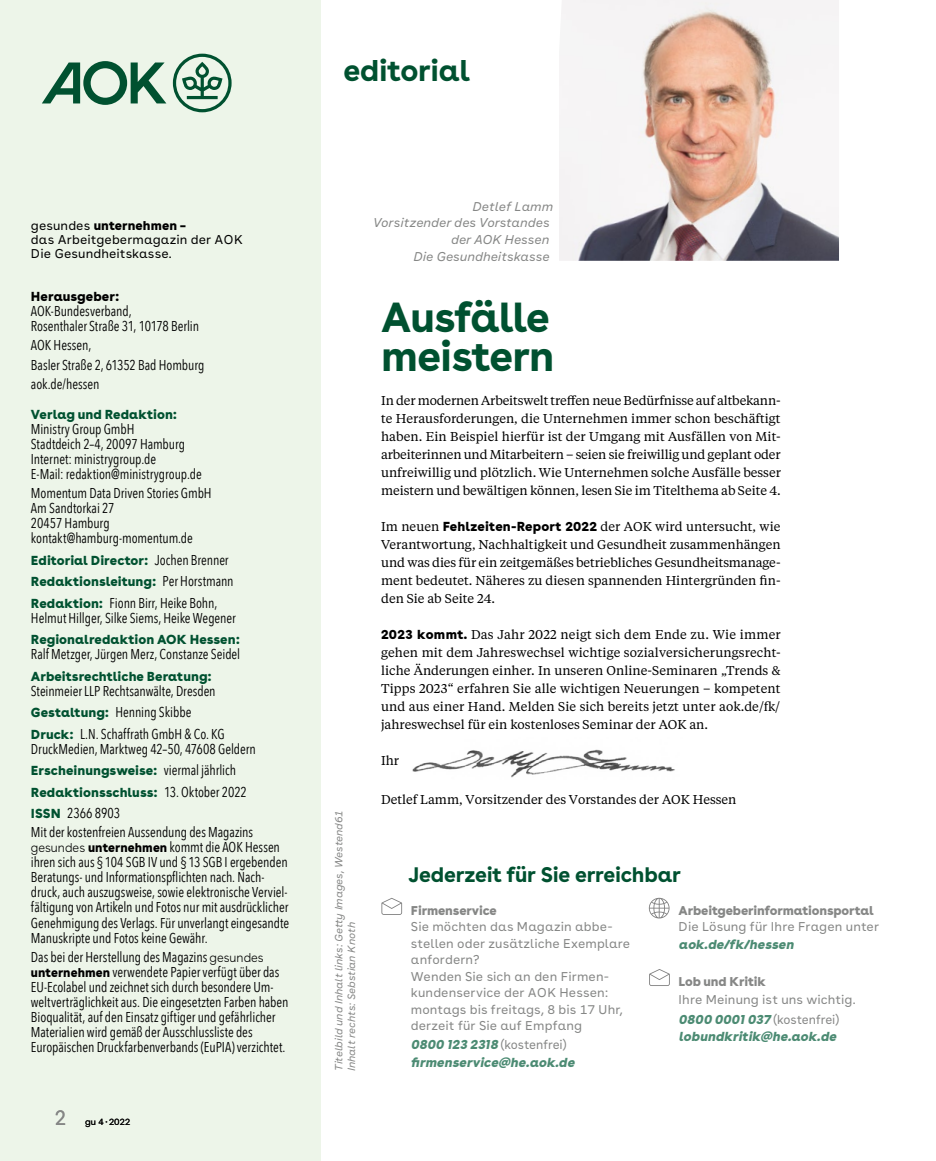
<style>
.page{position:relative;width:936px;height:1161px;background:#fff}
.page>*{position:absolute;margin:0;border:0;box-sizing:border-box;transform-origin:0 0}
.t1{font:700 42px/39px "AOK Buenos Aires";letter-spacing:-.02em;color:#005130}
.t2{font:700 30px "AOK Buenos Aires";letter-spacing:-.01em;color:#005130}
.t3{font:700 21px "AOK Buenos Aires";letter-spacing:-.01em;color:#005130}
.t4{font:21px "AOK Buenos Aires";color:#868786;scale:.9 1}
.t5{font:14.25px/15px "Avenir Next Condensed";letter-spacing:-.005em;color:#000;scale:.95 1}
.t6{font:900 13.05px/21.5px "Buenos Aires";color:#005130}
.t7{font:italic 900 13.05px "Buenos Aires";color:#4c8b73}
.t8{font:900 13.05px "Buenos Aires";letter-spacing:.005em;color:#000}
.t9{font:12.75px/18px "Tiempos Text Regular";color:#000;text-align:justify}
.t10{font:12.75px/16.5px "AOK Buenos Aires Text";letter-spacing:.005em;color:#868786}
.t11{font:italic 12.75px/16.6px "AOK Buenos Aires Text";color:#868786;text-align:right}
.t12{font:900 12.75px "Buenos Aires";letter-spacing:-.01em;color:#868786}
.t13{font:12.75px/14.2px "AOK Buenos Aires Text";letter-spacing:.005em;color:#000}
.t14{font:12.75px "AOK Buenos Aires Text";letter-spacing:.005em;color:#868786;scale:.95 1}
.t15{font:900 12.75px "Buenos Aires";letter-spacing:.005em;color:#000}
.t16{font:italic 10.5px/12.6px "AOK Buenos Aires Text";color:#868786}
.t17{font:9px "AOK Buenos Aires";letter-spacing:.02em;color:#000}
.s1{font-family:"AOK Buenos Aires Text";font-weight:400}
.s2{font-family:"Avenir Next Condensed";font-weight:400;font-size:14.25px;color:#000}
.s3{font-family:"Buenos Aires";font-weight:900;font-size:13.05px;color:#005130}
.s4{font-family:"Buenos Aires";font-weight:300;font-size:12.75px}
.s5{font-family:"Buenos Aires";font-weight:900;font-size:12.75px}
.s6{font-family:"Buenos Aires";font-weight:900;font-size:13.05px}
.s7{font-family:"Buenos Aires";font-weight:900;font-style:italic;font-size:13.05px;color:#4c8b73}
</style>
<div class="page">
<img style="left:412px;top:749px;width:263px;height:29px">
<svg style="left:381px;top:898px;width:21px;height:17px"></svg>
<svg style="left:648px;top:898px;width:21px;height:20px"></svg>
<svg style="left:649px;top:969px;width:20px;height:17px"></svg>
<img style="left:559px;top:0;width:280px;height:261px">
<div style="left:0;top:0;width:320px;height:1161px;background:#edf5e9"></div>
<svg style="left:42px;top:54px;width:189px;height:58px"></svg>
<h2 class="t2" style="left:343px;top:44px;width:128px">editorial</h2>
<p class="t15" style="left:31px;top:214px;width:157px"><span class="s1">gesundes</span> unternehmen –</p>
<p class="t13" style="left:31px;top:231px;width:213px">das -Arbeitgebermagazin der AOK<br>Die Gesundheitskasse.</p>
<p class="t8" style="left:31px;top:285px;width:90px">Herausgeber:</p>
<p class="t5" style="left:31px;top:303px;width:178px">AOK-Bundesverband,<br>Rosenthaler Straße 31, 10178 Berlin</p>
<p class="t5" style="left:31px;top:335px;width:184px;line-height:19.2px">AOK Hessen,<br>Basler Straße 2, 61352 Bad Homburg aok.de/hessen</p>
<p class="t6" style="left:31px;top:402px;width:148px">Verlag und Redaktion:</p>
<p class="t5" style="left:31px;top:421px;width:181px">Ministry Group GmbH<br>Stadtdeich 2–4, 20097 Hamburg<br>Internet: ministrygroup.de<br>E-Mail: redaktion@ministrygroup.de</p>
<p class="t5" style="left:31px;top:485px;width:192px">Momentum Data Driven Stories GmbH<br>Am Sandtorkai 27<br>20457 Hamburg kontakt@hamburg-momentum.de</p>
<p class="t6" style="left:31px;top:548px;width:204px">Editorial Director: <span class="s2">Jochen Brenner<br></span>Redaktionsleitung: <span class="s2">Per Horstmann</span></p>
<p class="t5" style="left:31px;top:594px;width:217px"><span class="s3">Redaktion:</span> Fionn Birr, Heike Bohn, -Helmut -Hillger, Silke Siems, Heike Wegener</p>
<p class="t6" style="left:31px;top:627px;width:210px">Regionalredaktion AOK Hessen:</p>
<p class="t5" style="left:31px;top:646px;width:222px">Ralf Metzger, Jürgen Merz, Constanze Seidel</p>
<p class="t6" style="left:31px;top:664px;width:182px">Arbeitsrechtliche Beratung:</p>
<p class="t5" style="left:31px;top:679px;width:205px;line-height:21.5px">Steinmeier LLP Rechtsanwälte, Dresden<br><span class="s3">Gestaltung:</span> Henning Skibbe<br><span class="s3">Druck:</span> L.N. Schaffrath GmbH &amp; Co. KG</p>
<p class="t5" style="left:31px;top:740px;width:238px">DruckMedien, Marktweg 42–50, 47608 Geldern</p>
<p class="t6" style="left:31px;top:758px;width:217px">Erscheinungsweise: <span class="s2">viermal jährlich<br></span>Redaktionsschluss: <span class="s2">13. Oktober 2022</span></p>
<p class="t5" style="left:31px;top:803px;width:235px;line-height:19.2px"><span class="s3">ISSN</span> 2366 8903<br>Mit der kostenfreien Aussendung des Magazins</p>
<p class="t5" style="left:31px;top:839px;width:273px"><span class="s4">gesundes</span> <span class="s5">unternehmen</span> kommt die AOK Hessen ihren sich aus §104 SGB IV und §13 SGB I ergebenden Beratungs- und Informationspflichten nach. Nach&shy;druck, auch auszugsweise, sowie elektronische Verviel&shy;fältigung von Artikeln und Fotos nur mit ausdrücklicher Genehmigung des Verlags. Für unverlangt eingesandte Manuskripte und Fotos keine Gewähr.</p>
<p class="t5" style="left:31px;top:948px;width:273px">Das bei der Herstellung des Magazins <span class="s4">gesundes </span><span class="s5">unternehmen</span> verwendete Papier verfügt über das EU-Ecolabel und zeichnet sich durch besondere Um&shy;weltverträglichkeit aus. Die eingesetzten Farben haben Bioqualität, auf den Einsatz giftiger und gefährlicher Materialien wird gemäß der Ausschlussliste des Europäischen Druckfarbenverbands (EuPIA) verzichtet.</p>
<h3 class="t4" style="left:55px;top:1100px;width:13px">2</h3>
<p class="t17" style="left:85px;top:1114px;width:47px">gu 4 · 2022</p>
<p class="t16" style="left:331px;top:1071px;width:262px;rotate:-90deg">Titelbild und Inhalt links: Getty Images, Westend61<br>Inhalt rechts: Sebstian Knoth</p>
<p class="t11" style="left:373px;top:197px;width:181px">Detlef Lamm<br>Vorsitzender des Vorstandes der AOK Hessen<br>Die Gesundheitskasse</p>
<h1 class="t1" style="left:381px;top:293px;width:175px">Ausfälle meistern</h1>
<p class="t9" style="left:381px;top:391px;width:401px">In der modernen Arbeitswelt treffen neue Bedürfnisse auf altbekann&shy;te Herausforderungen, die Unternehmen immer schon beschäftigt haben. Ein Beispiel hierfür ist der Umgang mit Ausfällen von Mit&shy;arbeiterinnen und Mitarbeitern – seien sie freiwillig und geplant oder unfreiwillig und plötzlich. Wie Unternehmen solche Ausfälle besser meistern und bewältigen können, lesen Sie im Titelthema ab Seite 4.</p>
<p class="t9" style="left:381px;top:517px;width:401px">Im neuen <span class="s6">Fehlzeiten-Report 2022</span> der AOK wird untersucht, wie Verantwortung, Nachhaltigkeit und Gesundheit zusammenhängen und was dies für ein zeitgemäßes betriebliches Gesundheitsmanage&shy;ment bedeutet. Näheres zu diesen spannenden Hintergründen fin&shy;den Sie ab Seite 24.</p>
<p class="t9" style="left:381px;top:625px;width:401px"><span class="s6">2023 kommt.</span> Das Jahr 2022 neigt sich dem Ende zu. Wie immer gehen mit dem Jahreswechsel wichtige sozialversicherungsrecht&shy;liche Änderungen einher. In unseren Online-Seminaren „Trends &amp; Tipps 2023“ erfahren Sie alle wichtigen Neuerungen – kompetent und aus einer Hand. Melden Sie sich bereits jetzt unter aok.de/fk/ jahreswechsel für ein kostenloses Seminar der AOK an.</p>
<p class="t9" style="left:381px;top:751px;width:20px">Ihr</p>
<p class="t9" style="left:381px;top:790px;width:357px">Detlef Lamm, Vorsitzender des Vorstandes der AOK Hessen</p>
<h3 class="t3" style="left:408px;top:856px;width:274px">Jederzeit für Sie erreichbar</h3>
<p class="t12" style="left:411px;top:899px;width:87px">Firmenservice</p>
<p class="t10" style="left:411px;top:917px;width:221px">Sie möchten das Magazin abbe&shy;stellen oder zusätzliche Exemplare anfordern?<br>Wenden Sie sich an den Firmen&shy;kundenservice der AOK Hessen: montags bis freitags, 8 bis 17 Uhr, derzeit für Sie auf Empfang</p>
<p class="t14" style="left:411px;top:1034px;width:165px"><span class="s7">0800 123 2318</span> (kostenfrei)</p>
<p class="t7" style="left:411px;top:1050px;width:168px">firmenservice@he.aok.de</p>
<p class="t12" style="left:678px;top:899px;width:197px">Arbeitgeberinformationsportal</p>
<p class="t10" style="left:678px;top:917px;width:202px">Die Lösung für Ihre Fragen unter</p>
<p class="t7" style="left:678px;top:933px;width:120px">aok.de/fk/hessen</p>
<p class="t12" style="left:678px;top:970px;width:89px">Lob und Kritik</p>
<p class="t10" style="left:678px;top:989px;width:179px;line-height:19.4px">Ihre Meinung ist uns wichtig.<br><span class="s7">0800 0001037</span>(kostenfrei)</p>
<p class="t7" style="left:678px;top:1025px;width:163px">lobundkritik@he.aok.de</p>
</div>
